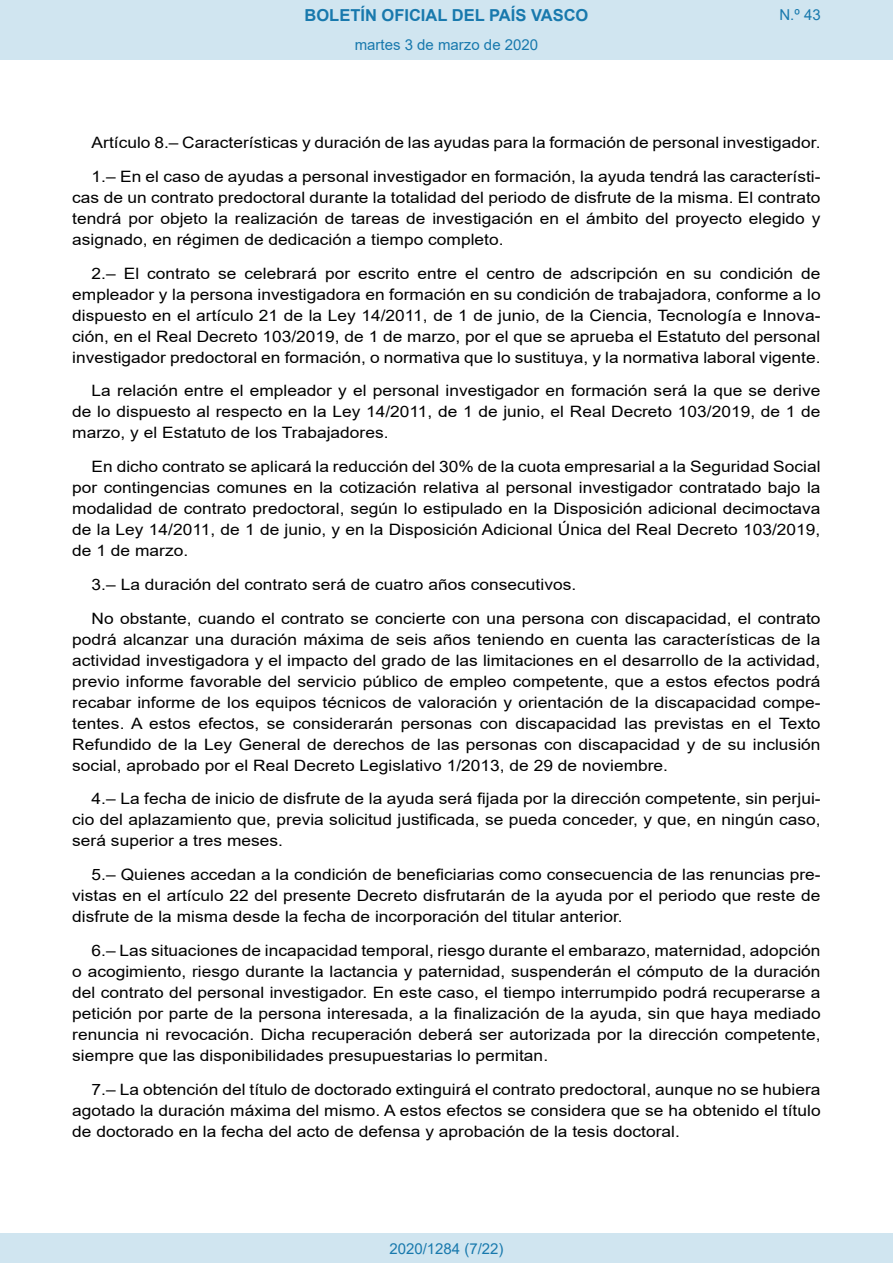
<style>
.page{position:relative;width:893px;height:1263px;background:#fff}
.page>*{position:absolute;margin:0;border:0;box-sizing:border-box;transform-origin:0 0}
.t1{font:700 16.5px "Arial";color:#1879ad}
.BOPVDetalle{font:15.6px/21px "Arial";color:#000;text-align:justify;scale:1.11 1}
.Paginacion_Centro{font:15px "Arial";color:#1879ad}
</style>
<div class="page">
<div style="left:0;top:0;width:893px;height:60px;background:#d0e5f0"></div>
<div style="left:0;top:1233px;width:893px;height:30px;background:#d0e5f0"></div>
<p class="t1" style="left:305px;top:3px;width:285px">BOLETÍN OFICIAL DEL PAÍS VASCO</p>
<p class="Paginacion_Centro" style="left:355px;top:35px;width:185px">martes 3 de marzo de 2020</p>
<p class="Paginacion_Centro" style="left:779px;top:5px;width:43px">N.º 43</p>
<p class="BOPVDetalle" style="left:92px;top:132px;width:658px">Artículo 8.– Características y duración de las ayudas para la formación de personal investigador.</p>
<p class="BOPVDetalle" style="left:72px;top:166px;width:676px;text-indent:19px">1.– En el caso de ayudas a personal investigador en formación, la ayuda tendrá las característi&shy;cas de un contrato predoctoral durante la totalidad del periodo de disfrute de la misma. El contrato tendrá por objeto la realización de tareas de investigación en el ámbito del proyecto elegido y asignado, en régimen de dedicación a tiempo completo.</p>
<p class="BOPVDetalle" style="left:72px;top:263px;width:676px;text-indent:19px">2.– El contrato se celebrará por escrito entre el centro de adscripción en su condición de empleador y la persona investigadora en formación en su condición de trabajadora, conforme a lo dispuesto en el artículo 21 de la Ley 14/2011, de 1 de junio, de la Ciencia, Tecnología e Innova&shy;ción, en el Real Decreto 103/2019, de 1 de marzo, por el que se aprueba el Estatuto del personal investigador predoctoral en formación, o normativa que lo sustituya, y la normativa laboral vigente.</p>
<p class="BOPVDetalle" style="left:72px;top:380px;width:675px;text-indent:19px">La relación entre el empleador y el personal investigador en formación será la que se derive de lo dispuesto al respecto en la Ley 14/2011, de 1 de junio, el Real Decreto 103/2019, de 1 de marzo, y el Estatuto de los Trabajadores.</p>
<p class="BOPVDetalle" style="left:72px;top:456px;width:676px;text-indent:19px">En dicho contrato se aplicará la reducción del 30% de la cuota empresarial a la Seguridad Social por contingencias comunes en la cotización relativa al personal investigador contratado bajo la modalidad de contrato predoctoral, según lo estipulado en la Disposición adicional decimoctava de la Ley 14/2011, de 1 de junio, y en la Disposición Adicional Única del Real Decreto 103/2019, de 1 de marzo.</p>
<p class="BOPVDetalle" style="left:92px;top:574px;width:438px">3.– La duración del contrato será de cuatro años consecutivos.</p>
<p class="BOPVDetalle" style="left:72px;top:608px;width:676px;text-indent:19px">No obstante, cuando el contrato se concierte con una persona con discapacidad, el contrato podrá alcanzar una duración máxima de seis años teniendo en cuenta las características de la actividad investigadora y el impacto del grado de las limitaciones en el desarrollo de la actividad, previo informe favorable del servicio público de empleo competente, que a estos efectos podrá recabar informe de los equipos técnicos de valoración y orientación de la discapacidad compe&shy;tentes. A estos efectos, se considerarán personas con discapacidad las previstas en el Texto Refundido de la Ley General de derechos de las personas con discapacidad y de su inclusión social, aprobado por el Real Decreto Legislativo 1/2013, de 29 de noviembre.</p>
<p class="BOPVDetalle" style="left:72px;top:788px;width:676px;text-indent:19px">4.– La fecha de inicio de disfrute de la ayuda será fijada por la dirección competente, sin perjui&shy;cio del aplazamiento que, previa solicitud justificada, se pueda conceder, y que, en ningún caso, será superior a tres meses.</p>
<p class="BOPVDetalle" style="left:72px;top:864px;width:676px;text-indent:19px">5.– Quienes accedan a la condición de beneficiarias como consecuencia de las renuncias pre&shy;vistas en el artículo 22 del presente Decreto disfrutarán de la ayuda por el periodo que reste de disfrute de la misma desde la fecha de incorporación del titular anterior.</p>
<p class="BOPVDetalle" style="left:72px;top:940px;width:676px;text-indent:19px">6.– Las situaciones de incapacidad temporal, riesgo durante el embarazo, maternidad, adopción o acogimiento, riesgo durante la lactancia y paternidad, suspenderán el cómputo de la duración del contrato del personal investigador. En este caso, el tiempo interrumpido podrá recuperarse a petición por parte de la persona interesada, a la finalización de la ayuda, sin que haya mediado renuncia ni revocación. Dicha recuperación deberá ser autorizada por la dirección competente, siempre que las disponibilidades presupuestarias lo permitan.</p>
<p class="BOPVDetalle" style="left:72px;top:1079px;width:676px;text-indent:19px">7.– La obtención del título de doctorado extinguirá el contrato predoctoral, aunque no se hubiera agotado la duración máxima del mismo. A estos efectos se considera que se ha obtenido el título de doctorado en la fecha del acto de defensa y aprobación de la tesis doctoral.</p>
<p class="Paginacion_Centro" style="left:389px;top:1238px;width:116px">2020/1284 (7/22)</p>
</div>
